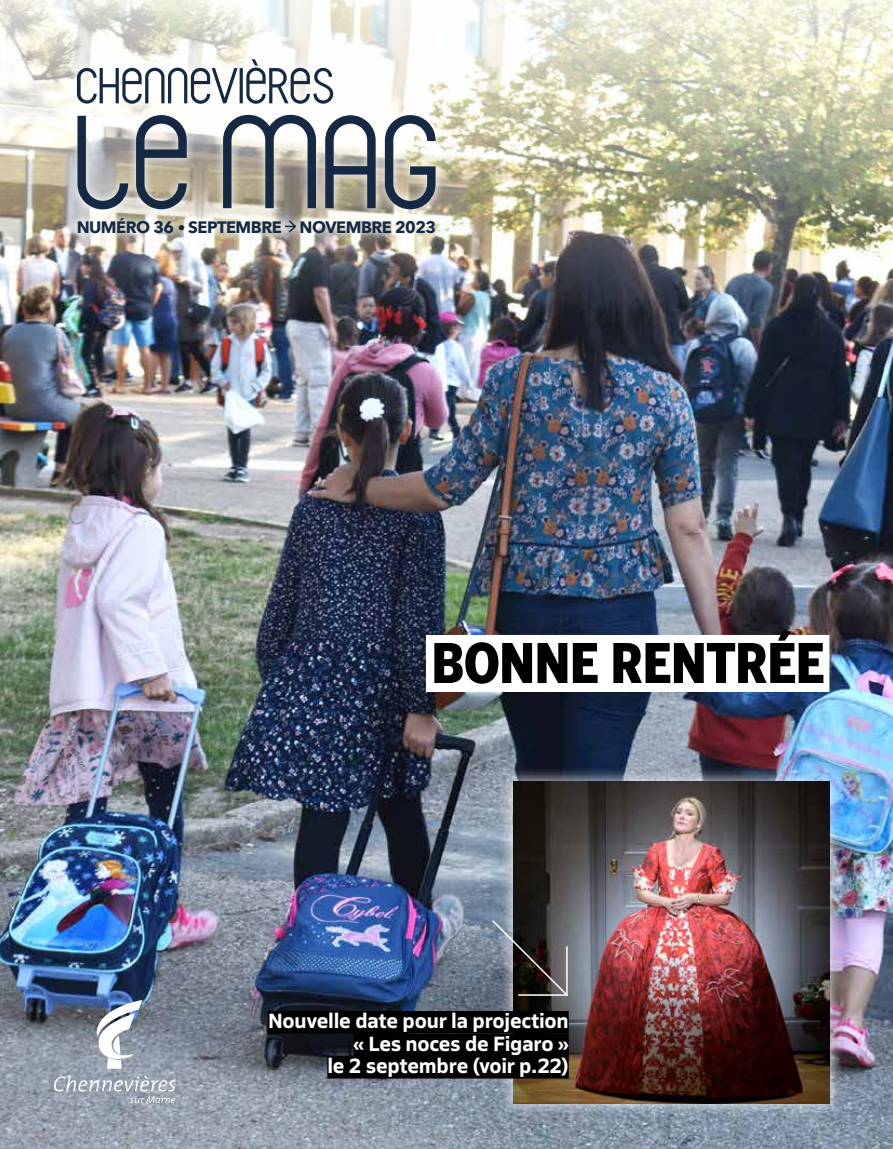
<style>
.page{position:relative;width:893px;height:1149px;background:#fff}
.page>*{position:absolute;margin:0;border:0;box-sizing:border-box;transform-origin:0 0}
.t1{font:900 54px "Benton Sans Cond";letter-spacing:-.01em;color:#000}
.t2{font:700 21px/22.5px "Siro";letter-spacing:-.01em;color:#fff;text-align:right}
.t3{font:700 16.5px "Avenir Next";letter-spacing:-.03em;color:#152942}
</style>
<div class="page">
<img style="left:0;top:310px;width:893px;height:838px">
<img style="left:0;top:0;width:893px;height:310px">
<div style="left:426px;top:634px;width:403px;height:57px;background:#fff"></div>
<svg style="left:54px;top:1075px;width:122px;height:27px"></svg>
<svg style="left:92px;top:999px;width:50px;height:69px"></svg>
<div style="left:67px;top:50px;width:379px;height:169px;background:#fff;opacity:.75"></div>
<svg style="left:223px;top:115px;width:213px;height:93px"></svg>
<svg style="left:77px;top:115px;width:110px;height:93px"></svg>
<svg style="left:77px;top:59px;width:256px;height:45px"></svg>
<div style="left:68px;top:208px;width:377px;height:34px;background:#fff;opacity:.75"></div>
<svg style="left:285px;top:219px;width:13px;height:15px"></svg>
<div style="left:498px;top:766px;width:346px;height:351px;background:#fff;opacity:.75"></div>
<img style="left:513px;top:781px;width:316px;height:321px">
<div style="left:268px;top:1010px;width:301px;height:23px;background:#000"></div>
<div style="left:353px;top:1033px;width:216px;height:22px;background:#000"></div>
<div style="left:327px;top:1055px;width:242px;height:23px;background:#000"></div>
<svg style="left:491px;top:918px;width:78px;height:78px"></svg>
<hr style="left:566px;top:946px;width:2px;height:48px;background:#fff">
<hr style="left:519px;top:993px;width:48px;height:2px;background:#fff">
<p class="t3" style="left:77px;top:212px;width:361px">NUMÉRO 36 <sup>.</sup> SEPTEMBRE NOVEMBRE 2023</p>
<h1 class="t1" style="left:431px;top:631px;width:395px">BONNE RENTRÉE</h1>
<p class="t2" style="left:268px;top:1007px;width:302px">Nouvelle date pour la projection « Les noces de Figaro »<br>le 2 septembre (voir p.22)</p>
</div>
